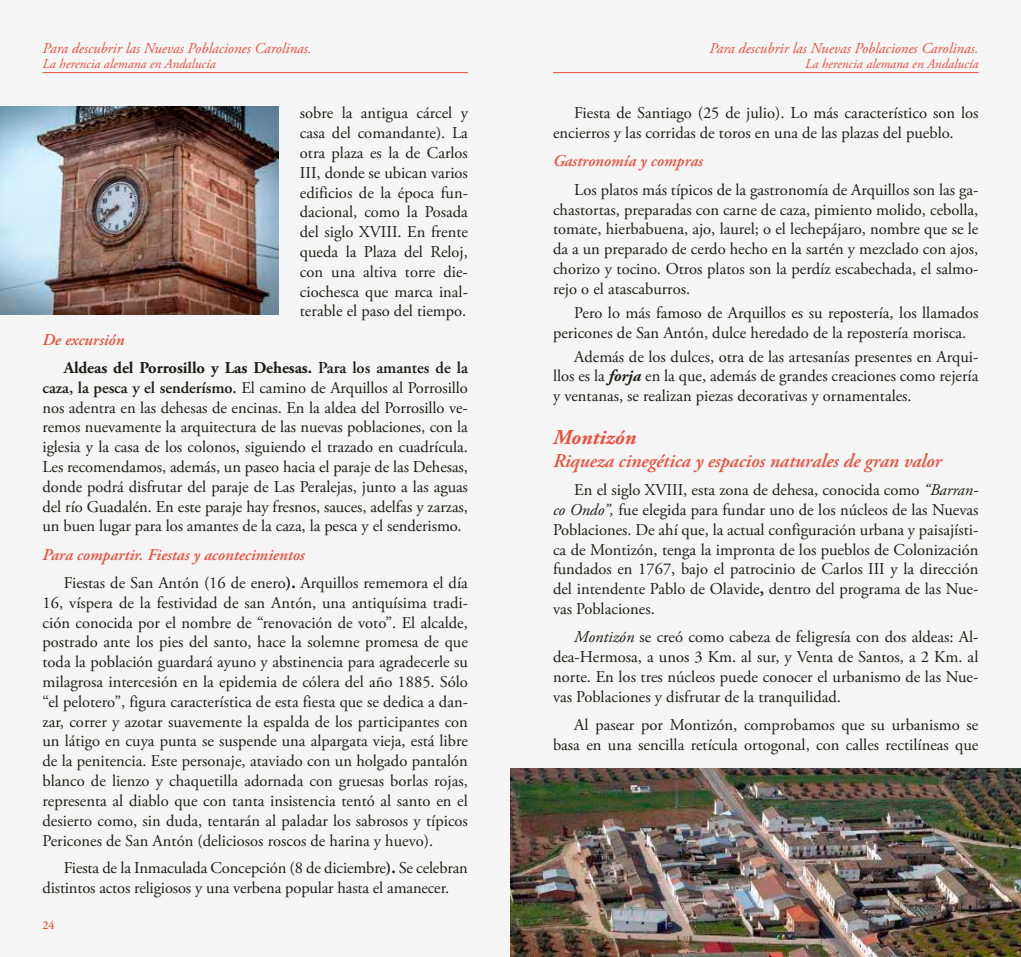
<style>
.page{position:relative;width:1021px;height:957px;background:#fff}
.page>*{position:absolute;margin:0;border:0;box-sizing:border-box;transform-origin:0 0}
.t1{font:italic 700 21px "Adobe Garamond Pro";color:#e94f3d}
.t2{font:italic 600 19.5px "Adobe Garamond Pro";letter-spacing:-.005em;color:#e94f3d}
.t3{font:16.5px/19.8px "Adobe Garamond Pro";color:#1c1c1a;text-align:justify}
.t4{font:700 16.5px/28.3px "Adobe Garamond Pro";letter-spacing:-.005em;color:#1c1c1a}
.t5{font:italic 600 16.5px "Adobe Garamond Pro";color:#e94f3d}
.t6{font:italic 15px "Adobe Garamond Pro";color:#e94f3d}
.t7{font:italic 13.5px "Adobe Garamond Pro";color:#e94f3d}
.t8{font:600 12px "Adobe Garamond Pro";color:#e94f3d}
.s1{font-weight:600;font-style:italic;color:#e94f3d}
.s2{font-weight:600}
.s3{font-weight:700}
.s4{font-weight:700;font-style:italic}
.s5{font-style:italic}
</style>
<div class="page">
<div style="left:0;top:0;width:510px;height:957px;background:#f5f5f5"></div>
<div style="left:510px;top:0;width:510px;height:957px;background:#f5f5f5"></div>
<hr style="left:553px;top:72px;width:425px;height:1px;background:#e94f3d">
<hr style="left:43px;top:72px;width:425px;height:1px;background:#e94f3d">
<img style="left:0;top:106px;width:279px;height:209px">
<img style="left:510px;top:768px;width:510px;height:189px">
<p class="t6" style="left:43px;top:39px;width:270px">Para descubrir las Nuevas Poblaciones Carolinas.</p>
<p class="t7" style="left:43px;top:56px;width:175px">La herencia alemana en Andalucía</p>
<p class="t3" style="left:300px;top:104px;width:169px">sobre la antigua cárcel y casa del comandante). La otra plaza es la de Carlos III, donde se ubican varios edificios de la época fun&shy;dacional, como la Posada del siglo XVIII. En frente queda la Plaza del Reloj, con una altiva torre die&shy;ciochesca que marca inal&shy;terable el paso del tiempo.</p>
<p class="t4" style="left:64px;top:325px;width:405px;text-indent:-21px"><span class="s1">De excursión<br></span>Aldeas del Porrosillo y Las Dehesas. <span class="s2">Para los amantes de la</span></p>
<p class="t3" style="left:43px;top:378px;width:427px"><span class="s2">caza, la pesca y el senderísmo.</span> El camino de Arquillos al Porrosillo nos adentra en las dehesas de encinas. En la aldea del Porrosillo ve&shy;remos nuevamente la arquitectura de las nuevas poblaciones, con la iglesia y la casa de los colonos, siguiendo el trazado en cuadrícula.<br>Les recomendamos, además, un paseo hacia el paraje de las Dehesas, donde podrá disfrutar del paraje de Las Peralejas, junto a las aguas del río Guadalén. En este paraje hay fresnos, sauces, adelfas y zarzas, un buen lugar para los amantes de la caza, la pesca y el senderismo.</p>
<p class="t3" style="left:64px;top:541px;width:405px;line-height:28.3px;text-indent:-21px"><span class="s1">Para compartir. Fiestas y acontecimientos<br></span>Fiestas de San Antón (16 de enero<span class="s3">).</span> Arquillos rememora el día</p>
<p class="t3" style="left:43px;top:593px;width:427px">16, víspera de la festividad de san Antón, una antiquísima tradi&shy;ción conocida por el nombre de “renovación de voto”. El alcalde, postrado ante los pies del santo, hace la solemne promesa de que toda la población guardará ayuno y abstinencia para agradecerle su milagrosa intercesión en la epidemia de cólera del año 1885. Sólo “el pelotero”, figura característica de esta fiesta que se dedica a dan&shy;zar, correr y azotar suavemente la espalda de los participantes con un látigo en cuya punta se suspende una alpargata vieja, está libre de la penitencia. Este personaje, ataviado con un holgado pantalón blanco de lienzo y chaquetilla adornada con gruesas borlas rojas, representa al diablo que con tanta insistencia tentó al santo en el desierto como, sin duda, tentarán al paladar los sabrosos y típicos Pericones de San Antón (deliciosos roscos de harina y huevo).</p>
<p class="t3" style="left:43px;top:858px;width:427px;text-indent:21px">Fiesta de la Inmaculada Concepción (8 de diciembre<span class="s3">).</span> Se celebran distintos actos religiosos y una verbena popular hasta el amanecer.</p>
<p class="t8" style="left:43px;top:918px;width:14px">24</p>
<p class="t6" style="left:709px;top:39px;width:270px">Para descubrir las Nuevas Poblaciones Carolinas.</p>
<p class="t7" style="left:805px;top:56px;width:175px">La herencia alemana en Andalucía</p>
<p class="t3" style="left:553px;top:104px;width:427px;text-indent:21px">Fiesta de Santiago (25 de julio). Lo más característico son los encierros y las corridas de toros en una de las plazas del pueblo.</p>
<p class="t5" style="left:553px;top:152px;width:151px">Gastronomía y compras</p>
<p class="t3" style="left:553px;top:180px;width:427px;text-indent:21px">Los platos más típicos de la gastronomía de Arquillos son las ga&shy;chastortas, preparadas con carne de caza, pimiento molido, cebolla, tomate, hierbabuena, ajo, laurel; o el lechepájaro, nombre que se le da a un preparado de cerdo hecho en la sartén y mezclado con ajos, chorizo y tocino. Otros platos son la perdíz escabechada, el salmo&shy;rejo o el atascaburros.</p>
<p class="t3" style="left:553px;top:303px;width:427px;text-indent:21px">Pero lo más famoso de Arquillos es su repostería, los llamados pericones de San Antón, dulce heredado de la repostería morisca.</p>
<p class="t3" style="left:553px;top:347px;width:427px;text-indent:21px">Además de los dulces, otra de las artesanías presentes en Arqui&shy;llos es la <span class="s4">forja</span> en la que, además de grandes creaciones como rejería y ventanas, se realizan piezas decorativas y ornamentales.</p>
<p class="t1" style="left:553px;top:425px;width:85px">Montizón</p>
<p class="t2" style="left:553px;top:449px;width:390px">Riqueza cinegética y espacios naturales de gran valor</p>
<p class="t3" style="left:553px;top:481px;width:427px;text-indent:21px">En el siglo XVIII, esta zona de dehesa, conocida como <span class="s5">“Barran&shy;co Ondo”,</span> fue elegida para fundar uno de los núcleos de las Nuevas Poblaciones. De ahí que, la actual configuración urbana y paisajísti&shy;ca de Montizón, tenga la impronta de los pueblos de Colonización fundados en 1767, bajo el patrocinio de Carlos III y la dirección del intendente Pablo de Olavide<span class="s3">,</span> dentro del programa de las Nue&shy;vas Poblaciones.</p>
<p class="t3" style="left:553px;top:628px;width:427px;text-indent:21px"><span class="s5">Montizón</span> se creó como cabeza de feligresía con dos aldeas: Al&shy;dea-Hermosa, a unos 3 Km. al sur, y Venta de Santos, a 2 Km. al norte. En los tres núcleos puede conocer el urbanismo de las Nue&shy;vas Poblaciones y disfrutar de la tranquilidad.</p>
<p class="t3" style="left:553px;top:715px;width:427px;text-align:right">Al pasear por Montizón, comprobamos que su urbanismo se basa en una sencilla retícula ortogonal, con calles rectilíneas que</p>
</div>
